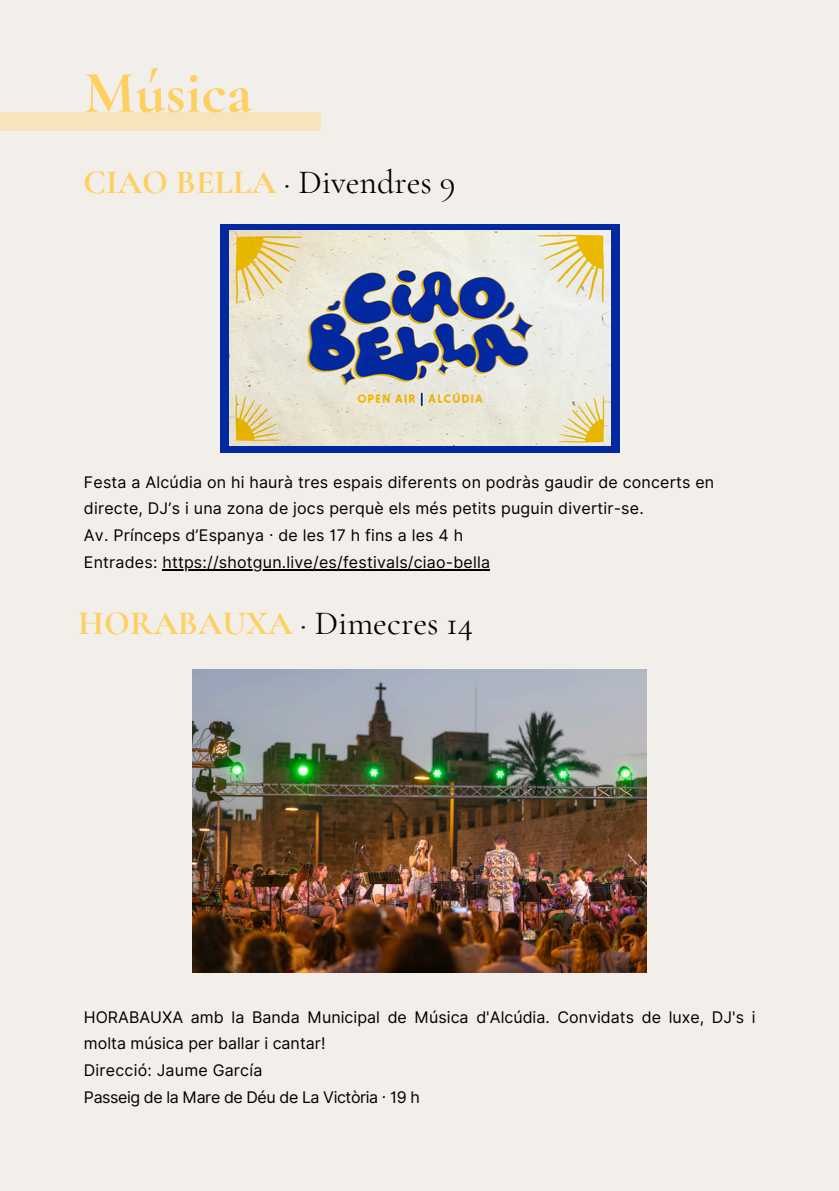
<style>
.page{position:relative;width:839px;height:1191px;background:#fff}
.page>*{position:absolute;margin:0;border:0;box-sizing:border-box;transform-origin:0 0}
.t1{font:700 59.8px "Cormorant Garamond";color:#ffcf60}
.t2{font:33.8px "Cormorant Garamond";color:#000}
.t3{font:16px/26.6px "Inter";letter-spacing:.01em;color:#000}
.t4{font:16px "Inter";letter-spacing:-.025em;color:#000}
.s1{font-weight:700;color:#ffcf60}
</style>
<div class="page">
<div style="left:0;top:0;width:838px;height:1191px;background:#f2efeb"></div>
<div style="left:0;top:112px;width:320px;height:18px;background:#f6e4bd"></div>
<div style="left:220px;top:224px;width:399px;height:228px;background:#02299f"></div>
<img style="left:229px;top:231px;width:381px;height:214px">
<img style="left:192px;top:670px;width:455px;height:303px">
<hr style="left:162px;top:569px;width:328px;height:1px;background:#000">
<p class="t1" style="left:84px;top:57px;width:170px">Música</p>
<h2 class="t2" style="left:83px;top:162px;width:374px"><span class="s1">CIAO BELLA</span> · Divendres 9</h2>
<p class="t3" style="left:84px;top:468px;width:631px">Festa a Alcúdia on hi haurà tres espais diferents on podràs gaudir de concerts en directe, DJ’s i una zona de jocs perquè els més petits puguin divertir-se.</p>
<p class="t3" style="left:84px;top:522px;width:381px">Av. Prínceps d’Espanya · de les 17 h fins a les 4 h</p>
<p class="t3" style="left:84px;top:548px;width:407px">Entrades: https://shotgun.live/es/festivals/ciao-bella</p>
<p class="t2" style="left:78px;top:603px;width:396px"><span class="s1">HORABAUXA</span> · Dimecres 14</p>
<p class="t3" style="left:84px;top:1004px;width:673px">HORABAUXA amb la Banda Municipal de Música d'Alcúdia. Convidats de luxe, DJ's i molta música per ballar i cantar!</p>
<p class="t3" style="left:84px;top:1057px;width:180px">Direcció: Jaume García</p>
<p class="t4" style="left:84px;top:1087px;width:337px">Passeig de la Mare de Déu de La Victòria · 19 h</p>
</div>
